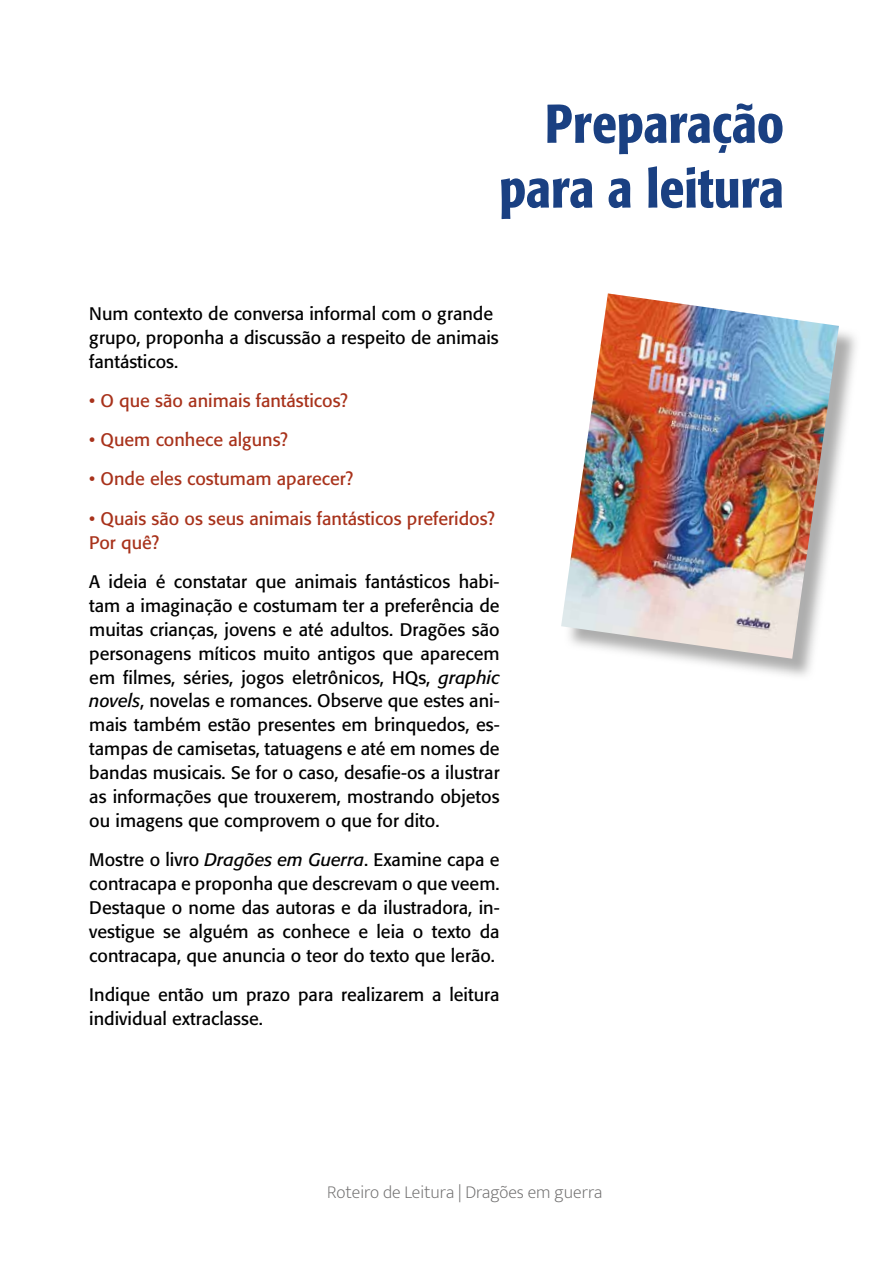
<style>
.page{position:relative;width:893px;height:1263px;background:#fff}
.page>*{position:absolute;margin:0;border:0;box-sizing:border-box;transform-origin:0 0}
.t1{font:500 condensed 54px/64.8px "Formata";color:#1a4082;text-align:right}
.t2{font:18px/24px "Formata";color:#000}
.t3{font:18px/24px "Formata";color:#a8321b}
.t4{font:200 18px "Mukta";color:#706f6f}
.s1{font-style:italic}
</style>
<div class="page">
<img style="left:561px;top:293px;width:278px;height:366px">
<h1 class="t1" style="left:499px;top:91px;width:286px">Preparação para a leitura</h1>
<p class="t2" style="left:89px;top:302px;width:411px">Num contexto de conversa informal com o grande grupo, proponha a discussão a respeito de animais fantásticos.</p>
<p class="t3" style="left:89px;top:389px;width:260px">• O que são animais fantásticos?</p>
<p class="t3" style="left:89px;top:428px;width:200px">• Quem conhece alguns?</p>
<p class="t3" style="left:89px;top:467px;width:266px">• Onde eles costumam aparecer?</p>
<p class="t3" style="left:89px;top:506px;width:407px">• Quais são os seus animais fantásticos preferidos?<br>Por quê?</p>
<p class="t2" style="left:89px;top:569px;width:412px;text-align:justify">A ideia é constatar que animais fantásticos habi&shy;tam a imaginação e costumam ter a preferência de muitas crianças, jovens e até adultos. Dragões são personagens míticos muito antigos que aparecem em filmes, séries, jogos eletrônicos, HQs, <span class="s1">graphic novels</span>, novelas e romances. Observe que estes ani&shy;mais também estão presentes em brinquedos, es&shy;tampas de camisetas, tatuagens e até em nomes de bandas musicais. Se for o caso, desafie-os a ilustrar as informações que trouxerem, mostrando objetos ou imagens que comprovem o que for dito.</p>
<p class="t2" style="left:89px;top:848px;width:412px;text-align:justify">Mostre o livro <span class="s1">Dragões em Guerra</span>. Examine capa e contracapa e proponha que descrevam o que veem.<br>Destaque o nome das autoras e da ilustradora, in&shy;vestigue se alguém as conhece e leia o texto da contracapa, que anuncia o teor do texto que lerão.</p>
<p class="t2" style="left:89px;top:983px;width:412px">Indique então um prazo para realizarem a leitura individual extraclasse.</p>
<p class="t4" style="left:327px;top:1178px;width:277px">Roteiro de Leitura | Dragões em guerra</p>
</div>
